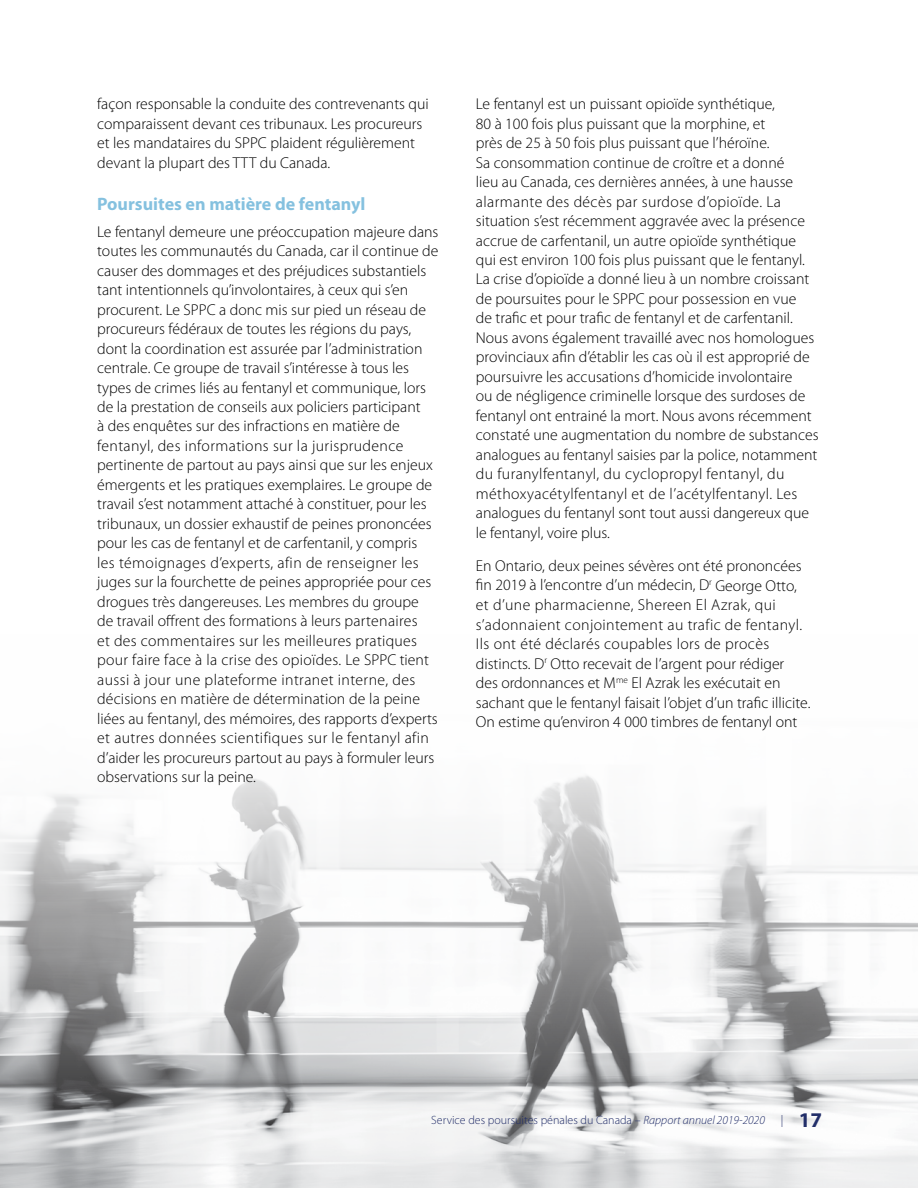
<style>
.page{position:relative;width:918px;height:1188px;background:#fff}
.page>*{position:absolute;margin:0;border:0;box-sizing:border-box;transform-origin:0 0}
.t1{font:700 21px "Myriad Pro";color:#222e69}
.t2{font:700 18px "Myriad Pro";color:#85c1df}
.t3{font:300 15.75px/19.5px "Myriad Pro";color:#000}
.t4{font:300 12px "Myriad Pro";color:#222e69}
.s1{font-style:italic}
.s2{font-weight:300;font-size:12px}
</style>
<div class="page">
<img style="left:0;top:775px;width:918px;height:413px">
<p class="t3" style="left:97px;top:94px;width:333px">façon responsable la conduite des contrevenants qui comparaissent devant ces tribunaux. Les procureurs et les mandataires du SPPC plaident régulièrement devant la plupart des TTT du Canada.</p>
<p class="t2" style="left:97px;top:192px;width:270px">Poursuites en matière de fentanyl</p>
<p class="t3" style="left:97px;top:221px;width:343px">Le fentanyl demeure une préoccupation majeure dans toutes les communautés du Canada, car il continue de causer des dommages et des préjudices substantiels tant intentionnels qu’involontaires, à ceux qui s’en procurent. Le SPPC a donc mis sur pied un réseau de procureurs fédéraux de toutes les régions du pays, dont la coordination est assurée par l’administration centrale. Ce groupe de travail s’intéresse à tous les types de crimes liés au fentanyl et communique, lors de la prestation de conseils aux policiers participant<br>à des enquêtes sur des infractions en matière de fentanyl, des informations sur la jurisprudence pertinente de partout au pays ainsi que sur les enjeux émergents et les pratiques exemplaires. Le groupe de travail s’est notamment attaché à constituer, pour les tribunaux, un dossier exhaustif de peines prononcées pour les cas de fentanyl et de carfentanil, y compris les témoignages d’experts, afin de renseigner les juges sur la fourchette de peines appropriée pour ces drogues très dangereuses. Les membres du groupe de travail offrent des formations à leurs partenaires<br>et des commentaires sur les meilleures pratiques pour faire face à la crise des opioïdes. Le SPPC tient aussi à jour une plateforme intranet interne, des décisions en matière de détermination de la peine liées au fentanyl, des mémoires, des rapports d’experts et autres données scientifiques sur le fentanyl afin d’aider les procureurs partout au pays à formuler leurs observations sur la peine.</p>
<p class="t3" style="left:476px;top:94px;width:344px">Le fentanyl est un puissant opioïde synthétique,<br>80 à 100 fois plus puissant que la morphine, et<br>près de 25 à 50 fois plus puissant que l’héroïne.<br>Sa consommation continue de croître et a donné<br>lieu au Canada, ces dernières années, à une hausse alarmante des décès par surdose d’opioïde. La situation s’est récemment aggravée avec la présence accrue de carfentanil, un autre opioïde synthétique qui est environ 100 fois plus puissant que le fentanyl.<br>La crise d’opioïde a donné lieu à un nombre croissant de poursuites pour le SPPC pour possession en vue<br>de trafic et pour trafic de fentanyl et de carfentanil.<br>Nous avons également travaillé avec nos homologues provinciaux afin d’établir les cas où il est approprié de poursuivre les accusations d’homicide involontaire<br>ou de négligence criminelle lorsque des surdoses de fentanyl ont entrainé la mort. Nous avons récemment constaté une augmentation du nombre de substances analogues au fentanyl saisies par la police, notamment du furanylfentanyl, du cyclopropyl fentanyl, du méthoxyacétylfentanyl et de l’acétylfentanyl. Les analogues du fentanyl sont tout aussi dangereux que le fentanyl, voire plus.</p>
<p class="t3" style="left:476px;top:556px;width:336px">En Ontario, deux peines sévères ont été prononcées fin 2019 à l’encontre d’un médecin, D<sup>r</sup> George Otto, et d’une pharmacienne, Shereen El Azrak, qui s’adonnaient conjointement au trafic de fentanyl.<br>Ils ont été déclarés coupables lors de procès distincts. D<sup>r</sup> Otto recevait de l’argent pour rédiger<br>des ordonnances et M<sup>me</sup> El Azrak les exécutait en sachant que le fentanyl faisait l’objet d’un trafic illicite.<br>On estime qu’environ 4 000 timbres de fentanyl ont</p>
<p class="t4" style="left:431px;top:1113px;width:335px">Service des poursuites pénales du Canada – <span class="s1">Rapport annuel 2019-2020</span></p>
<h1 class="t1" style="left:781px;top:1106px;width:43px"><span class="s2">|</span> 17</h1>
</div>
